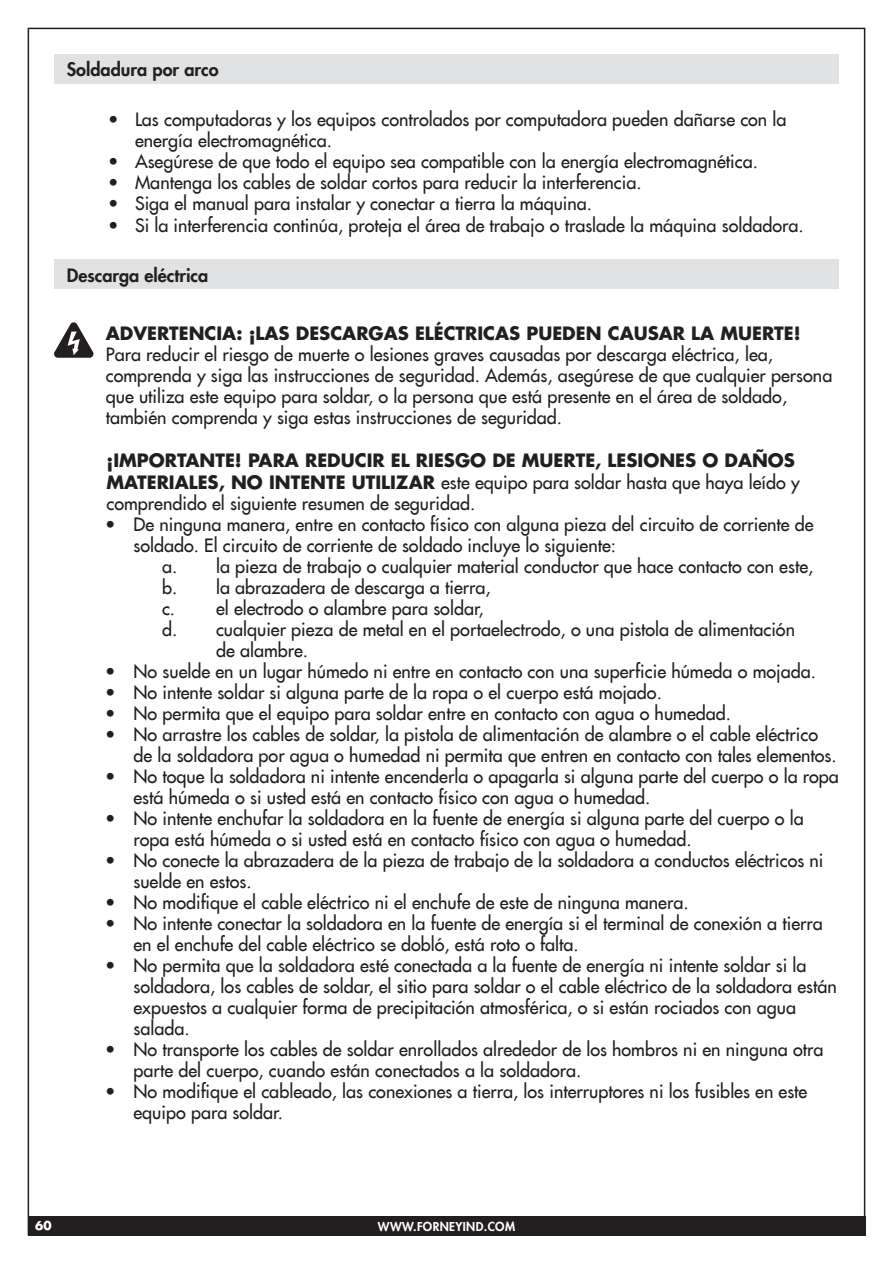
<style>
.page{position:relative;width:893px;height:1263px;background:#fff}
.page>*{position:absolute;margin:0;border:0;box-sizing:border-box;transform-origin:0 0}
.Drakes_Paragraph_Sty{font:18px/21px "Futura LT";color:#231f20}
.Drakes_Paragraph_Sty-2{font:700 18px/21.3px "Futura LT";color:#231f20}
.Drakes_Header_Style{font:800 18px "Futura LT";color:#231f20}
.t1{font:800 12px "Futura LT";letter-spacing:.03em;color:#fff}
.t2{font:700 12px "Futura LT";color:#fff}
.s1{font-weight:700}
.s2{font-weight:400}
</style>
<div class="page">
<div style="left:28px;top:1216px;width:837px;height:19px;background:#231f20"></div>
<div style="left:54px;top:54px;width:785px;height:29px;background:#e1e2e4"></div>
<svg style="left:54px;top:322px;width:39px;height:36px"></svg>
<div style="left:54px;top:259px;width:785px;height:30px;background:#e1e2e4"></div>
<p class="Drakes_Header_Style" style="left:67px;top:58px;width:153px">Soldadura por arco</p>
<p class="Drakes_Paragraph_Sty" style="left:135px;top:109px;width:653px;text-indent:-27px">• Las computadoras y los equipos controlados por computadora pueden dañarse con la energía electromagnética.</p>
<p class="Drakes_Paragraph_Sty" style="left:108px;top:151px;width:651px">• Asegúrese de que todo el equipo sea compatible con la energía electromagnética.</p>
<p class="Drakes_Paragraph_Sty" style="left:108px;top:172px;width:535px">• Mantenga los cables de soldar cortos para reducir la interferencia.</p>
<p class="Drakes_Paragraph_Sty" style="left:108px;top:193px;width:486px">• Siga el manual para instalar y conectar a tierra la máquina.</p>
<p class="Drakes_Paragraph_Sty" style="left:108px;top:214px;width:697px">• Si la interferencia continúa, proteja el área de trabajo o traslade la máquina soldadora.</p>
<p class="Drakes_Header_Style" style="left:67px;top:263px;width:143px">Descarga eléctrica</p>
<p class="Drakes_Paragraph_Sty" style="left:106px;top:322px;width:728px"><span class="s1">ADVERTENCIA: ¡LAS DESCARGAS ELÉCTRICAS PUEDEN CAUSAR LA MUERTE!<br></span>Para reducir el riesgo de muerte o lesiones graves causadas por descarga eléctrica, lea, comprenda y siga las instrucciones de seguridad. Además, asegúrese de que cualquier persona que utiliza este equipo para soldar, o la persona que está presente en el área de soldado, también comprenda y siga estas instrucciones de seguridad.</p>
<p class="Drakes_Paragraph_Sty-2" style="left:106px;top:449px;width:695px">¡IMPORTANTE! PARA REDUCIR EL RIESGO DE MUERTE, LESIONES O DAÑOS<br>MATERIALES, NO INTENTE UTILIZAR <span class="s2">este equipo para soldar hasta que haya leído y comprendido el siguiente resumen de seguridad.</span></p>
<p class="Drakes_Paragraph_Sty" style="left:134px;top:513px;width:682px;text-indent:-28px">• De ninguna manera, entre en contacto físico con alguna pieza del circuito de corriente de soldado. El circuito de corriente de soldado incluye lo siguiente:</p>
<p class="Drakes_Paragraph_Sty" style="left:162px;top:555px;width:653px">a. la pieza de trabajo o cualquier material conductor que hace contacto con este,</p>
<p class="Drakes_Paragraph_Sty" style="left:162px;top:576px;width:330px">b. la abrazadera de descarga a tierra,</p>
<p class="Drakes_Paragraph_Sty" style="left:162px;top:597px;width:323px">c. el electrodo o alambre para soldar,</p>
<p class="Drakes_Paragraph_Sty" style="left:216px;top:618px;width:581px;text-indent:-54px">d. cualquier pieza de metal en el portaelectrodo, o una pistola de alimentación de alambre.</p>
<p class="Drakes_Paragraph_Sty" style="left:105px;top:660px;width:712px">• No suelde en un lugar húmedo ni entre en contacto con una superficie húmeda o mojada.</p>
<p class="Drakes_Paragraph_Sty" style="left:105px;top:681px;width:558px">• No intente soldar si alguna parte de la ropa o el cuerpo está mojado.</p>
<p class="Drakes_Paragraph_Sty" style="left:105px;top:702px;width:627px">• No permita que el equipo para soldar entre en contacto con agua o humedad.</p>
<p class="Drakes_Paragraph_Sty" style="left:134px;top:723px;width:705px;text-indent:-28px">• No arrastre los cables de soldar, la pistola de alimentación de alambre o el cable eléctrico de la soldadora por agua o humedad ni permita que entren en contacto con tales elementos.</p>
<p class="Drakes_Paragraph_Sty" style="left:134px;top:765px;width:707px;text-indent:-28px">• No toque la soldadora ni intente encenderla o apagarla si alguna parte del cuerpo o la ropa está húmeda o si usted está en contacto físico con agua o humedad.</p>
<p class="Drakes_Paragraph_Sty" style="left:134px;top:807px;width:672px;text-indent:-28px">• No intente enchufar la soldadora en la fuente de energía si alguna parte del cuerpo o la ropa está húmeda o si usted está en contacto físico con agua o humedad.</p>
<p class="Drakes_Paragraph_Sty" style="left:134px;top:849px;width:691px;text-indent:-28px">• No conecte la abrazadera de la pieza de trabajo de la soldadora a conductos eléctricos ni suelde en estos.</p>
<p class="Drakes_Paragraph_Sty" style="left:105px;top:891px;width:585px">• No modifique el cable eléctrico ni el enchufe de este de ninguna manera.</p>
<p class="Drakes_Paragraph_Sty" style="left:134px;top:912px;width:691px;text-indent:-28px">• No intente conectar la soldadora en la fuente de energía si el terminal de conexión a tierra en el enchufe del cable eléctrico se dobló, está roto o falta.</p>
<p class="Drakes_Paragraph_Sty" style="left:134px;top:954px;width:705px;text-indent:-28px">• No permita que la soldadora esté conectada a la fuente de energía ni intente soldar si la soldadora, los cables de soldar, el sitio para soldar o el cable eléctrico de la soldadora están expuestos a cualquier forma de precipitación atmosférica, o si están rociados con agua salada.</p>
<p class="Drakes_Paragraph_Sty" style="left:134px;top:1038px;width:691px;text-indent:-28px">• No transporte los cables de soldar enrollados alrededor de los hombros ni en ninguna otra parte del cuerpo, cuando están conectados a la soldadora.</p>
<p class="Drakes_Paragraph_Sty" style="left:134px;top:1080px;width:675px;text-indent:-28px">• No modifique el cableado, las conexiones a tierra, los interruptores ni los fusibles en este equipo para soldar.</p>
<p class="t2" style="left:35px;top:1218px;width:18px">60</p>
<p class="t1" style="left:378px;top:1218px;width:139px">WWW.FORNEYIND.COM</p>
</div>
